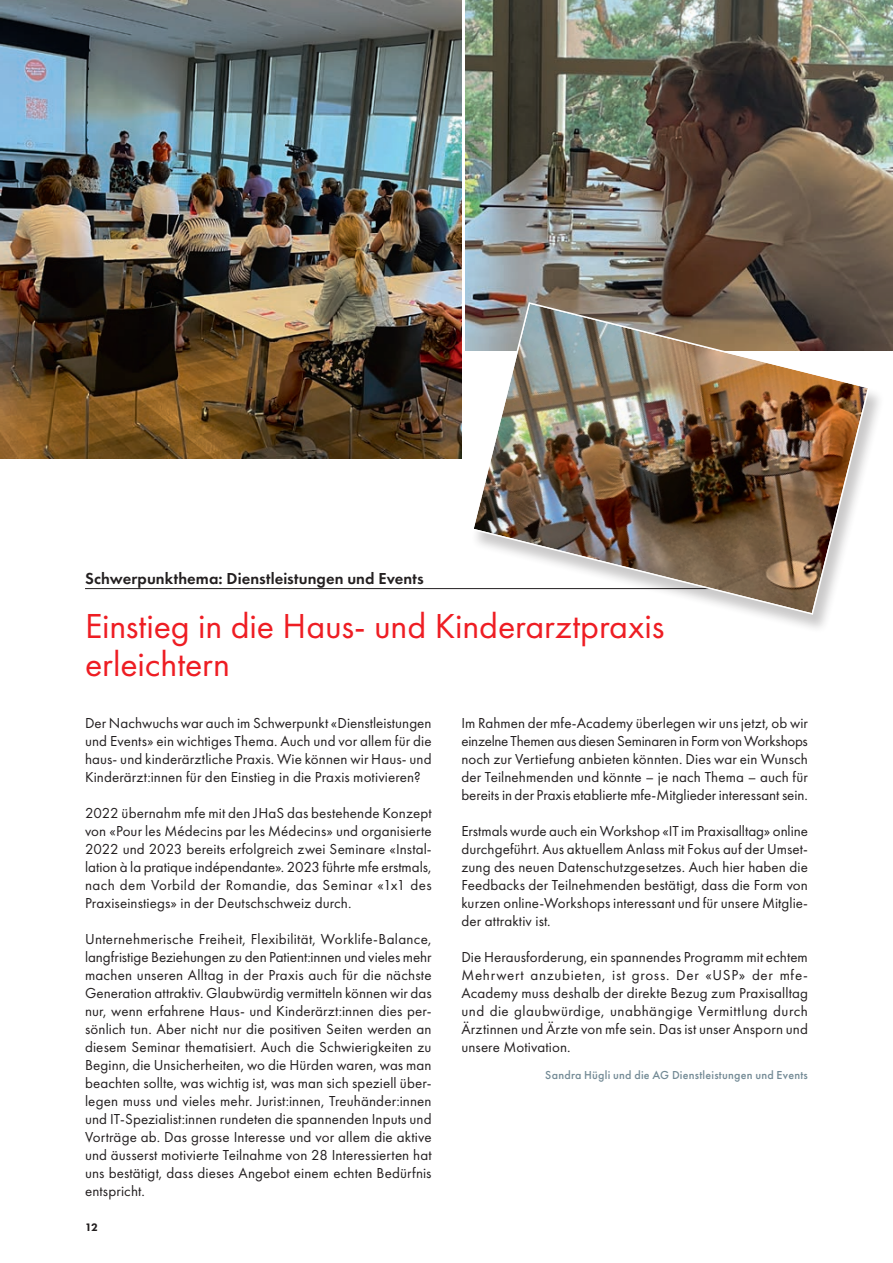
<style>
.page{position:relative;width:893px;height:1263px;background:#fff}
.page>*{position:absolute;margin:0;border:0;box-sizing:border-box;transform-origin:0 0}
.t1{font:36px/37.5px "Futura PT";letter-spacing:-.005em;color:#ee1d23}
.t2{font:600 16.5px "Futura PT";letter-spacing:.005em;color:#231f20}
.t3{font:15px/18px "Futura PT";letter-spacing:.005em;color:#231f20;text-align:justify}
.t4{font:500 12px "Futura PT";letter-spacing:.02em;color:#738a95}
.t5{font:800 11.25px "Futura PT";color:#231f20}
</style>
<div class="page">
<hr style="left:85px;top:588px;width:723px;height:1px;background:#231f20">
<img style="left:0;top:0;width:461px;height:458px">
<img style="left:466px;top:0;width:427px;height:350px">
<div style="left:471px;top:304px;width:414px;height:330px;background:#231f20;opacity:.24"></div>
<img style="left:471px;top:301px;width:399px;height:315px">
<p class="t2" style="left:85px;top:568px;width:340px">Schwerpunkthema: Dienstleistungen und Events</p>
<h1 class="t1" style="left:85px;top:607px;width:581px">Einstieg in die Haus- und Kinderarztpraxis erleichtern</h1>
<p class="t3" style="left:85px;top:714px;width:348px">Der Nachwuchs war auch im Schwerpunkt «Dienstleistungen und Events» ein wichtiges Thema. Auch und vor allem für die haus- und kinderärztliche Praxis. Wie können wir Haus- und Kinderärzt:innen für den Einstieg in die Praxis motivieren?</p>
<p class="t3" style="left:85px;top:804px;width:348px">2022 übernahm mfe mit den JHaS das bestehende Konzept von «Pour les Médecins par les Médecins» und organisierte 2022 und 2023 bereits erfolgreich zwei Seminare «Instal&shy;lation à la pratique indépendante». 2023 führte mfe erstmals, nach dem Vorbild der Romandie, das Seminar «1x1 des Praxiseinstiegs» in der Deutschschweiz durch.</p>
<p class="t3" style="left:85px;top:930px;width:348px">Unternehmerische Freiheit, Flexibilität, Worklife-Balance, langfristige Beziehungen zu den Patient:innen und vieles mehr machen unseren Alltag in der Praxis auch für die nächste Generation attraktiv. Glaubwürdig vermitteln können wir das nur, wenn erfahrene Haus- und Kinderärzt:innen dies per&shy;sönlich tun. Aber nicht nur die positiven Seiten werden an diesem Seminar thematisiert. Auch die Schwierigkeiten zu Beginn, die Unsicherheiten, wo die Hürden waren, was man beachten sollte, was wichtig ist, was man sich speziell über&shy;legen muss und vieles mehr. Jurist:innen, Treuhänder:innen und IT-Spezialist:innen rundeten die spannenden Inputs und Vorträge ab. Das grosse Interesse und vor allem die aktive und äusserst motivierte Teilnahme von 28 Interessierten hat uns bestätigt, dass dieses Angebot einem echten Bedürfnis entspricht.</p>
<p class="t5" style="left:85px;top:1220px;width:14px">12</p>
<p class="t3" style="left:461px;top:714px;width:348px">Im Rahmen der mfe-Academy überlegen wir uns jetzt, ob wir einzelne Themen aus diesen Seminaren in Form von Workshops noch zur Vertiefung anbieten könnten. Dies war ein Wunsch der Teilnehmenden und könnte – je nach Thema – auch für bereits in der Praxis etablierte mfe-Mitglieder interessant sein.</p>
<p class="t3" style="left:461px;top:822px;width:348px">Erstmals wurde auch ein Workshop «IT im Praxisalltag» online durchgeführt. Aus aktuellem Anlass mit Fokus auf der Umset&shy;zung des neuen Datenschutzgesetzes. Auch hier haben die Feedbacks der Teilnehmenden bestätigt, dass die Form von kurzen online-Workshops interessant und für unsere Mitglie&shy;der attraktiv ist.</p>
<p class="t3" style="left:461px;top:948px;width:348px">Die Herausforderung, ein spannendes Programm mit echtem Mehrwert anzubieten, ist gross. Der «USP» der mfe-Academy muss deshalb der direkte Bezug zum Praxisalltag und die glaubwürdige, unabhängige Vermittlung durch Ärztinnen und Ärzte von mfe sein. Das ist unser Ansporn und unsere Motivation.</p>
<p class="t4" style="left:545px;top:1068px;width:264px">Sandra Hügli und die AG Dienstleistungen und Events</p>
</div>
